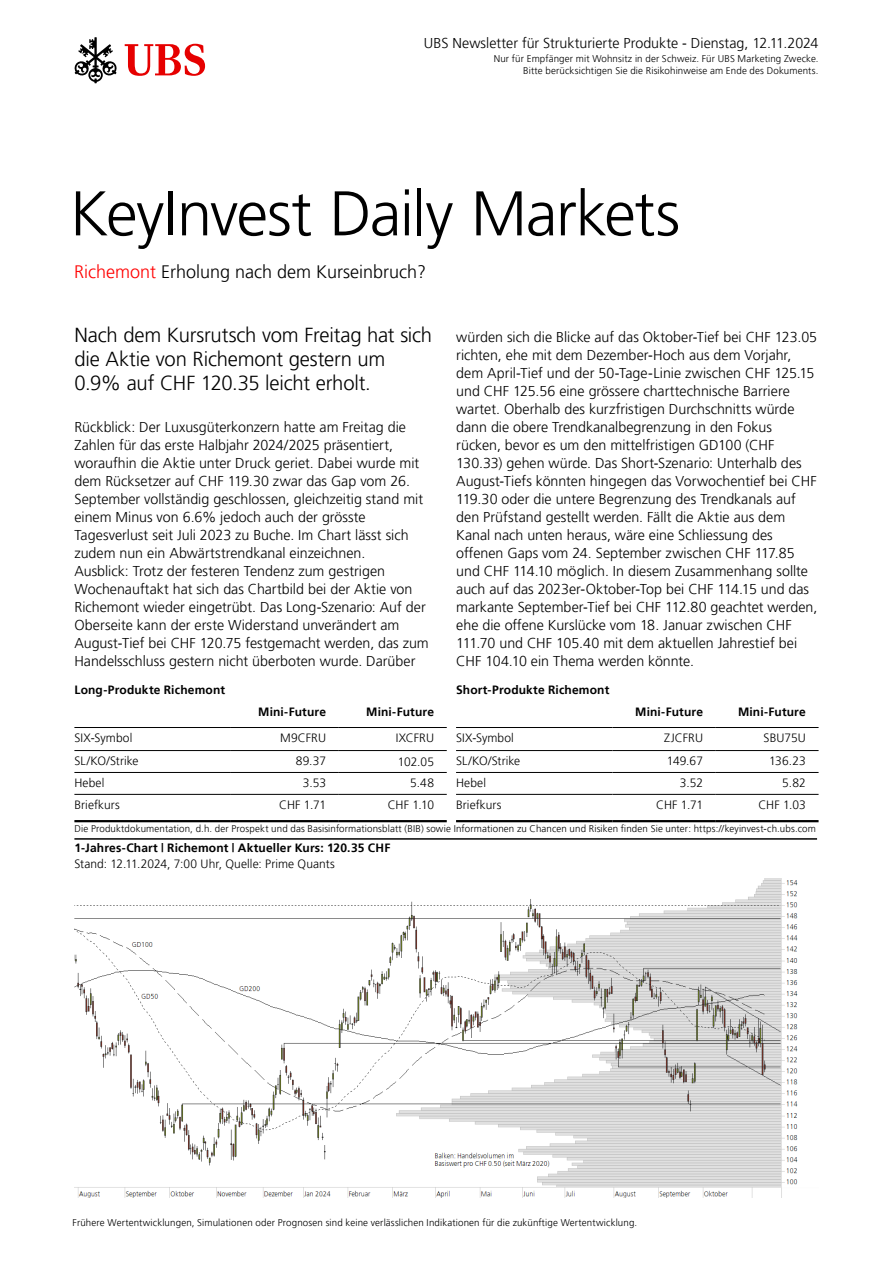
<style>
.page{position:relative;width:893px;height:1263px;background:#fff}
.page>*{position:absolute;margin:0;border:0;box-sizing:border-box;transform-origin:0 0}
.t1{font:300 63px "Frutiger 45";letter-spacing:-.02em;color:#000}
.t2{font:300 20.25px/24px "Frutiger 45";letter-spacing:-.01em;color:#000}
.t3{font:300 18px "Frutiger 45";color:#000}
.t4{font:300 14.25px/18px "Frutiger 45";color:#000}
.t5{font:300 12px "Frutiger 45";letter-spacing:.01em;color:#000}
.t6{font:300 12px "Frutiger 45";letter-spacing:.015em;color:#000}
.t7{font:300 9.75px/12px "Frutiger 45";letter-spacing:.015em;color:#000;text-align:right}
.s1{color:#f00}
</style>
<div class="page">
<svg style="left:125px;top:44px;width:80px;height:32px"></svg>
<svg style="left:74px;top:37px;width:43px;height:46px"></svg>
<img style="left:74px;top:878px;width:724px;height:319px">
<hr style="left:231px;top:750px;width:108px;height:1px;background:#000">
<hr style="left:74px;top:727px;width:157px;height:1px;background:#000">
<hr style="left:231px;top:727px;width:108px;height:1px;background:#000">
<hr style="left:339px;top:727px;width:108px;height:1px;background:#000">
<hr style="left:74px;top:750px;width:157px;height:1px;background:#000">
<hr style="left:339px;top:750px;width:108px;height:1px;background:#000">
<hr style="left:339px;top:772px;width:108px;height:1px;background:#000">
<hr style="left:74px;top:772px;width:157px;height:1px;background:#000">
<hr style="left:231px;top:772px;width:108px;height:1px;background:#000">
<hr style="left:74px;top:794px;width:157px;height:1px;background:#000">
<hr style="left:231px;top:794px;width:108px;height:1px;background:#000">
<hr style="left:339px;top:794px;width:108px;height:1px;background:#000">
<hr style="left:74px;top:820px;width:157px;height:2px;background:#000">
<hr style="left:231px;top:820px;width:108px;height:2px;background:#000">
<hr style="left:339px;top:820px;width:108px;height:2px;background:#000">
<hr style="left:612px;top:750px;width:104px;height:1px;background:#000">
<hr style="left:456px;top:727px;width:156px;height:1px;background:#000">
<hr style="left:612px;top:727px;width:104px;height:1px;background:#000">
<hr style="left:716px;top:727px;width:103px;height:1px;background:#000">
<hr style="left:456px;top:750px;width:156px;height:1px;background:#000">
<hr style="left:716px;top:750px;width:103px;height:1px;background:#000">
<hr style="left:456px;top:772px;width:156px;height:1px;background:#000">
<hr style="left:612px;top:772px;width:104px;height:1px;background:#000">
<hr style="left:716px;top:772px;width:103px;height:1px;background:#000">
<hr style="left:456px;top:794px;width:156px;height:1px;background:#000">
<hr style="left:612px;top:794px;width:104px;height:1px;background:#000">
<hr style="left:716px;top:794px;width:103px;height:1px;background:#000">
<hr style="left:456px;top:820px;width:156px;height:2px;background:#000">
<hr style="left:612px;top:820px;width:104px;height:2px;background:#000">
<hr style="left:716px;top:820px;width:103px;height:2px;background:#000">
<hr style="left:74px;top:838px;width:743px;height:2px;background:#000">
<p class="t4" style="left:424px;top:34px;width:396px">UBS Newsletter für Strukturierte Produkte - Dienstag, 12.11.2024</p>
<p class="t7" style="left:494px;top:53px;width:326px">Nur für Empfänger mit Wohnsitz in der Schweiz. Für UBS Marketing Zwecke.<br>Bitte berücksichtigen Sie die Risikohinweise am Ende des Dokuments.</p>
<h1 class="t1" style="left:70px;top:177px;width:612px">KeyInvest Daily Markets</h1>
<p class="t3" style="left:74px;top:261px;width:354px"><span class="s1">Richemont</span> Erholung nach dem Kurseinbruch?</p>
<h2 class="t2" style="left:74px;top:323px;width:359px">Nach dem Kursrutsch vom Freitag hat sich die Aktie von Richemont gestern um<br>0.9% auf CHF 120.35 leicht erholt.</h2>
<p class="t4" style="left:74px;top:418px;width:356px">Rückblick: Der Luxusgüterkonzern hatte am Freitag die Zahlen für das erste Halbjahr 2024/2025 präsentiert, woraufhin die Aktie unter Druck geriet. Dabei wurde mit dem Rücksetzer auf CHF 119.30 zwar das Gap vom 26.<br>September vollständig geschlossen, gleichzeitig stand mit einem Minus von 6.6% jedoch auch der grösste Tagesverlust seit Juli 2023 zu Buche. Im Chart lässt sich zudem nun ein Abwärtstrendkanal einzeichnen.<br>Ausblick: Trotz der festeren Tendenz zum gestrigen Wochenauftakt hat sich das Chartbild bei der Aktie von Richemont wieder eingetrübt. Das Long-Szenario: Auf der Oberseite kann der erste Widerstand unverändert am August-Tief bei CHF 120.75 festgemacht werden, das zum Handelsschluss gestern nicht überboten wurde. Darüber</p>
<p class="t6" style="left:258px;top:704px;width:69px">Mini-Future</p>
<p class="t6" style="left:366px;top:704px;width:69px">Mini-Future</p>
<p class="t5" style="left:74px;top:731px;width:59px">SIX-Symbol</p>
<p class="t5" style="left:280px;top:731px;width:47px">M9CFRU</p>
<p class="t5" style="left:396px;top:731px;width:40px">IXCFRU</p>
<p class="t5" style="left:74px;top:754px;width:66px">SL/KO/Strike</p>
<p class="t5" style="left:296px;top:754px;width:32px">89.37</p>
<p class="t5" style="left:398px;top:755px;width:38px">102.05</p>
<p class="t5" style="left:74px;top:776px;width:32px">Hebel</p>
<p class="t5" style="left:303px;top:776px;width:25px">3.53</p>
<p class="t5" style="left:410px;top:776px;width:25px">5.48</p>
<p class="t5" style="left:74px;top:797px;width:47px">Briefkurs</p>
<p class="t5" style="left:279px;top:797px;width:48px">CHF 1.71</p>
<p class="t5" style="left:388px;top:797px;width:48px">CHF 1.10</p>
<p class="t4" style="left:456px;top:328px;width:362px">würden sich die Blicke auf das Oktober-Tief bei CHF 123.05 richten, ehe mit dem Dezember-Hoch aus dem Vorjahr, dem April-Tief und der 50-Tage-Linie zwischen CHF 125.15 und CHF 125.56 eine grössere charttechnische Barriere wartet. Oberhalb des kurzfristigen Durchschnitts würde dann die obere Trendkanalbegrenzung in den Fokus rücken, bevor es um den mittelfristigen GD100 (CHF 130.33) gehen würde. Das Short-Szenario: Unterhalb des August-Tiefs könnten hingegen das Vorwochentief bei CHF 119.30 oder die untere Begrenzung des Trendkanals auf den Prüfstand gestellt werden. Fällt die Aktie aus dem Kanal nach unten heraus, wäre eine Schliessung des offenen Gaps vom 24. September zwischen CHF 117.85 und CHF 114.10 möglich. In diesem Zusammenhang sollte auch auf das 2023er-Oktober-Top bei CHF 114.15 und das markante September-Tief bei CHF 112.80 geachtet werden, ehe die offene Kurslücke vom 18. Januar zwischen CHF 111.70 und CHF 105.40 mit dem aktuellen Jahrestief bei CHF 104.10 ein Thema werden könnte.</p>
<p class="t6" style="left:74px;top:682px;width:152px">Long-Produkte Richemont</p>
<p class="t6" style="left:456px;top:682px;width:155px">Short-Produkte Richemont</p>
<p class="t6" style="left:635px;top:704px;width:69px">Mini-Future</p>
<p class="t6" style="left:738px;top:704px;width:69px">Mini-Future</p>
<p class="t5" style="left:456px;top:731px;width:59px">SIX-Symbol</p>
<p class="t5" style="left:664px;top:731px;width:40px">ZJCFRU</p>
<p class="t5" style="left:764px;top:731px;width:44px">SBU75U</p>
<p class="t5" style="left:456px;top:754px;width:66px">SL/KO/Strike</p>
<p class="t5" style="left:667px;top:754px;width:38px">149.67</p>
<p class="t5" style="left:769px;top:754px;width:38px">136.23</p>
<p class="t5" style="left:456px;top:776px;width:32px">Hebel</p>
<p class="t5" style="left:680px;top:776px;width:25px">3.52</p>
<p class="t5" style="left:782px;top:776px;width:25px">5.82</p>
<p class="t5" style="left:456px;top:797px;width:47px">Briefkurs</p>
<p class="t5" style="left:656px;top:797px;width:48px">CHF 1.71</p>
<p class="t5" style="left:758px;top:797px;width:49px">CHF 1.03</p>
<p class="t7" style="left:74px;top:822px;width:743px">Die Produktdokumentation, d.h. der Prospekt und das Basisinformationsblatt (BIB) sowie Informationen zu Chancen und Risiken finden Sie unter: https://keyinvest-ch.ubs.com</p>
<p class="t6" style="left:74px;top:841px;width:317px">1-Jahres-Chart | Richemont | Aktueller Kurs: 120.35 CHF</p>
<p class="t5" style="left:74px;top:857px;width:262px">Stand: 12.11.2024, 7:00 Uhr, Quelle: Prime Quants</p>
<p class="t7" style="left:73px;top:1216px;width:566px">Frühere Wertentwicklungen, Simulationen oder Prognosen sind keine verlässlichen Indikationen für die zukünftige Wertentwicklung.</p>
</div>
